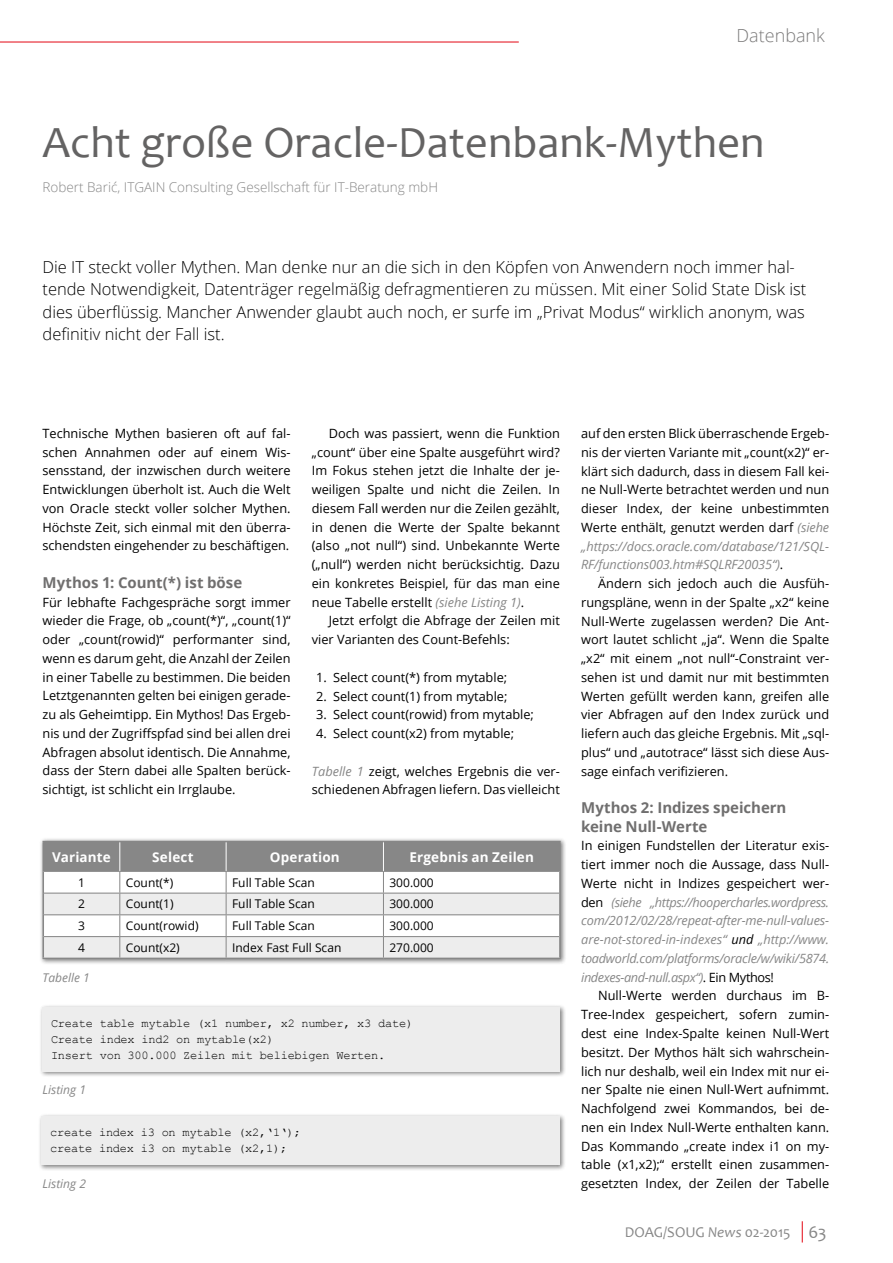
<style>
.page{position:relative;width:893px;height:1263px;background:#fff}
.page>*{position:absolute;margin:0;border:0;box-sizing:border-box;transform-origin:0 0}
.t1{font:45px "Candara";color:#646363}
.t2{font:300 18px "Open Sans";color:#7c7b7b}
.t3{font:300 16.5px/22.5px "Open Sans";color:#000}
.t4{font:700 15px/18.8px "Open Sans";letter-spacing:-.005em;color:#706f6f}
.t5{font:15px "Candara";letter-spacing:-.005em;color:#878787}
.t6{font:300 13.5px "Open Sans";color:#878787}
.t7{font:700 13.5px "Open Sans";letter-spacing:.01em;color:#fff}
.t8{font:12.75px/18.8px "Open Sans";color:#000;text-align:justify}
.t9{font:italic 12.75px/18.8px "Open Sans";letter-spacing:-.02em;color:#878787;text-align:justify}
.t10{font:12px/15.8px "Courier New";letter-spacing:-.02em;color:#000}
.t11{font:12px "Open Sans";color:#000}
.t12{font:italic 12px "Open Sans";color:#878787}
.s1{font-style:italic;color:#878787}
.s2{font-style:normal;color:#000}
.s3{color:#000}
.s4{font-style:italic}
.s5{font-size:18px}
</style>
<div class="page">
<svg style="left:802px;top:1221px;width:1px;height:21px"></svg>
<hr style="left:0;top:42px;width:519px;height:1px;background:#e30613">
<div style="left:39px;top:838px;width:527px;height:127px;background:#000;opacity:.5"></div>
<hr style="left:383px;top:841px;width:178px;height:1px;background:#878787">
<hr style="left:559px;top:842px;width:2px;height:29px;background:#878787">
<hr style="left:559px;top:871px;width:2px;height:22px;background:#878787">
<hr style="left:559px;top:893px;width:2px;height:22px;background:#878787">
<hr style="left:559px;top:915px;width:2px;height:21px;background:#878787">
<hr style="left:559px;top:936px;width:2px;height:21px;background:#878787">
<hr style="left:43px;top:957px;width:77px;height:2px;background:#878787">
<hr style="left:120px;top:957px;width:106px;height:2px;background:#878787">
<hr style="left:226px;top:957px;width:157px;height:2px;background:#878787">
<hr style="left:383px;top:957px;width:178px;height:2px;background:#878787">
<svg style="left:43px;top:841px;width:517px;height:117px"></svg>
<div style="left:39px;top:1004px;width:527px;height:73px;background:#000;opacity:.5"></div>
<div style="left:43px;top:1007px;width:517px;height:65px;background:#ededed"></div>
<div style="left:39px;top:1113px;width:527px;height:58px;background:#000;opacity:.5"></div>
<div style="left:42px;top:1116px;width:518px;height:49px;background:#ededed"></div>
<h2 class="t2" style="left:737px;top:24px;width:90px">Datenbank</h2>
<h1 class="t1" style="left:43px;top:114px;width:724px">Acht große Oracle-Datenbank-Mythen</h1>
<p class="t6" style="left:43px;top:178px;width:397px">Robert Barić, ITGAIN Consulting Gesellschaft für IT-Beratung mbH</p>
<p class="t3" style="left:43px;top:255px;width:765px">Die IT steckt voller Mythen. Man denke nur an die sich in den Köpfen von Anwendern noch immer hal&shy;tende Notwendigkeit, Datenträger regelmäßig defragmentieren zu müssen. Mit einer Solid State Disk ist dies überflüssig. Mancher Anwender glaubt auch noch, er surfe im „Privat Modus“ wirklich anonym, was definitiv nicht der Fall ist.</p>
<p class="t8" style="left:43px;top:423px;width:250px">Technische Mythen basieren oft auf fal&shy;schen Annahmen oder auf einem Wis&shy;sensstand, der inzwischen durch weitere Entwicklungen überholt ist. Auch die Welt von Oracle steckt voller solcher Mythen.<br>Höchste Zeit, sich einmal mit den überra&shy;schendsten eingehender zu beschäftigen.</p>
<p class="t4" style="left:43px;top:573px;width:201px">Mythos 1: Count(*) ist böse</p>
<p class="t8" style="left:43px;top:592px;width:250px">Für lebhafte Fachgespräche sorgt immer wieder die Frage, ob „count(*)“, „count(1)“ oder „count(rowid)“ performanter sind, wenn es darum geht, die Anzahl der Zeilen in einer Tabelle zu bestimmen. Die beiden Letztgenannten gelten bei einigen gerade&shy;zu als Geheimtipp. Ein Mythos! Das Ergeb&shy;nis und der Zugriffspfad sind bei allen drei Abfragen absolut identisch. Die Annahme, dass der Stern dabei alle Spalten berück&shy;sichtigt, ist schlicht ein Irrglaube.</p>
<p class="t8" style="left:312px;top:424px;width:250px;text-indent:17px">Doch was passiert, wenn die Funktion „count“ über eine Spalte ausgeführt wird?<br>Im Fokus stehen jetzt die Inhalte der je&shy;weiligen Spalte und nicht die Zeilen. In diesem Fall werden nur die Zeilen gezählt, in denen die Werte der Spalte bekannt (also „not null“) sind. Unbekannte Werte („null“) werden nicht berücksichtig. Dazu ein konkretes Beispiel, für das man eine neue Tabelle erstellt <span class="s1">(siehe Listing 1)</span>.</p>
<p class="t8" style="left:312px;top:611px;width:250px;text-indent:17px">Jetzt erfolgt die Abfrage der Zeilen mit vier Varianten des Count-Befehls:</p>
<p class="t8" style="left:316px;top:667px;width:193px">1. Select count(*) from mytable;</p>
<p class="t8" style="left:316px;top:686px;width:193px">2. Select count(1) from mytable;</p>
<p class="t8" style="left:316px;top:705px;width:219px">3. Select count(rowid) from mytable;</p>
<p class="t8" style="left:316px;top:724px;width:200px">4. Select count(x2) from mytable;</p>
<p class="t8" style="left:312px;top:761px;width:250px"><span class="s1">Tabelle 1</span> zeigt, welches Ergebnis die ver&shy;schiedenen Abfragen liefern. Das vielleicht</p>
<p class="t7" style="left:52px;top:847px;width:60px">Variante</p>
<p class="t7" style="left:152px;top:847px;width:43px">Select</p>
<p class="t7" style="left:270px;top:847px;width:71px">Operation</p>
<p class="t7" style="left:409px;top:847px;width:126px">Ergebnis an Zeilen</p>
<p class="t11" style="left:78px;top:874px;width:8px">1</p>
<p class="t11" style="left:126px;top:874px;width:49px">Count(*)</p>
<p class="t11" style="left:232px;top:874px;width:84px">Full Table Scan</p>
<p class="t11" style="left:389px;top:874px;width:46px">300.000</p>
<p class="t11" style="left:78px;top:896px;width:8px">2</p>
<p class="t11" style="left:126px;top:896px;width:49px">Count(1)</p>
<p class="t11" style="left:232px;top:896px;width:84px">Full Table Scan</p>
<p class="t11" style="left:389px;top:896px;width:46px">300.000</p>
<p class="t11" style="left:78px;top:917px;width:8px">3</p>
<p class="t11" style="left:126px;top:917px;width:74px">Count(rowid)</p>
<p class="t11" style="left:232px;top:917px;width:84px">Full Table Scan</p>
<p class="t11" style="left:389px;top:917px;width:46px">300.000</p>
<p class="t11" style="left:78px;top:939px;width:8px">4</p>
<p class="t11" style="left:126px;top:939px;width:56px">Count(x2)</p>
<p class="t11" style="left:232px;top:939px;width:111px">Index Fast Full Scan</p>
<p class="t11" style="left:389px;top:939px;width:46px">270.000</p>
<p class="t12" style="left:43px;top:969px;width:49px">Tabelle 1</p>
<p class="t10" style="left:51px;top:1015px;width:364px">Create table mytable (x1 number, x2 number, x3 date)<br>Create index ind2 on mytable(x2)<br>Insert von 300.000 Zeilen mit beliebigen Werten.</p>
<p class="t12" style="left:43px;top:1081px;width:45px">Listing 1</p>
<p class="t10" style="left:50px;top:1124px;width:252px">create index i3 on mytable (x2,‘1‘); create index i3 on mytable (x2,1);</p>
<p class="t12" style="left:43px;top:1175px;width:45px">Listing 2</p>
<p class="t8" style="left:581px;top:424px;width:250px">auf den ersten Blick überraschende Ergeb&shy;nis der vierten Variante mit „count(x2)“ er&shy;klärt sich dadurch, dass in diesem Fall kei&shy;ne Null-Werte betrachtet werden und nun dieser Index, der keine unbestimmten Werte enthält, genutzt werden darf <span class="s1">(siehe „https://docs.oracle.com/database/121/SQL-RF/functions003.htm#SQLRF20035“)</span>.</p>
<p class="t8" style="left:581px;top:574px;width:250px;text-indent:17px">Ändern sich jedoch auch die Ausfüh&shy;rungspläne, wenn in der Spalte „x2“ keine Null-Werte zugelassen werden? Die Ant&shy;wort lautet schlicht „ja“. Wenn die Spalte „x2“ mit einem „not null“-Constraint ver&shy;sehen ist und damit nur mit bestimmten Werten gefüllt werden kann, greifen alle vier Abfragen auf den Index zurück und liefern auch das gleiche Ergebnis. Mit „sql&shy;plus“ und „autotrace“ lässt sich diese Aus&shy;sage einfach verifizieren.</p>
<p class="t4" style="left:581px;top:798px;width:207px">Mythos 2: Indizes speichern keine Null-Werte</p>
<p class="t9" style="left:581px;top:836px;width:250px"><span class="s2">In einigen Fundstellen der Literatur exis&shy;tiert immer noch die Aussage, dass Null-Werte nicht in Indizes gespeichert wer&shy;den</span> (siehe „https://hoopercharles.wordpress. com/2012/02/28/repeat-after-me-null-values&shy;are-not-stored-in-indexes“ <span class="s3">und</span> „http://www. toadworld.com/platforms/oracle/w/wiki/5874. indexes-and-null.aspx“)<span class="s2">. Ein Mythos!</span></p>
<p class="t8" style="left:581px;top:986px;width:250px;text-indent:17px">Null-Werte werden durchaus im B-Tree-Index gespeichert, sofern zumin&shy;dest eine Index-Spalte keinen Null-Wert besitzt. Der Mythos hält sich wahrschein&shy;lich nur deshalb, weil ein Index mit nur ei&shy;ner Spalte nie einen Null-Wert aufnimmt.<br>Nachfolgend zwei Kommandos, bei de&shy;nen ein Index Null-Werte enthalten kann.<br>Das Kommando „create index i1 on my&shy;table (x1,x2);“ erstellt einen zusammen&shy;gesetzten Index, der Zeilen der Tabelle</p>
<p class="t5" style="left:625px;top:1223px;width:203px">DOAG/SOUG <span class="s4">News</span> 02-2015 <span class="s5">63</span></p>
</div>
